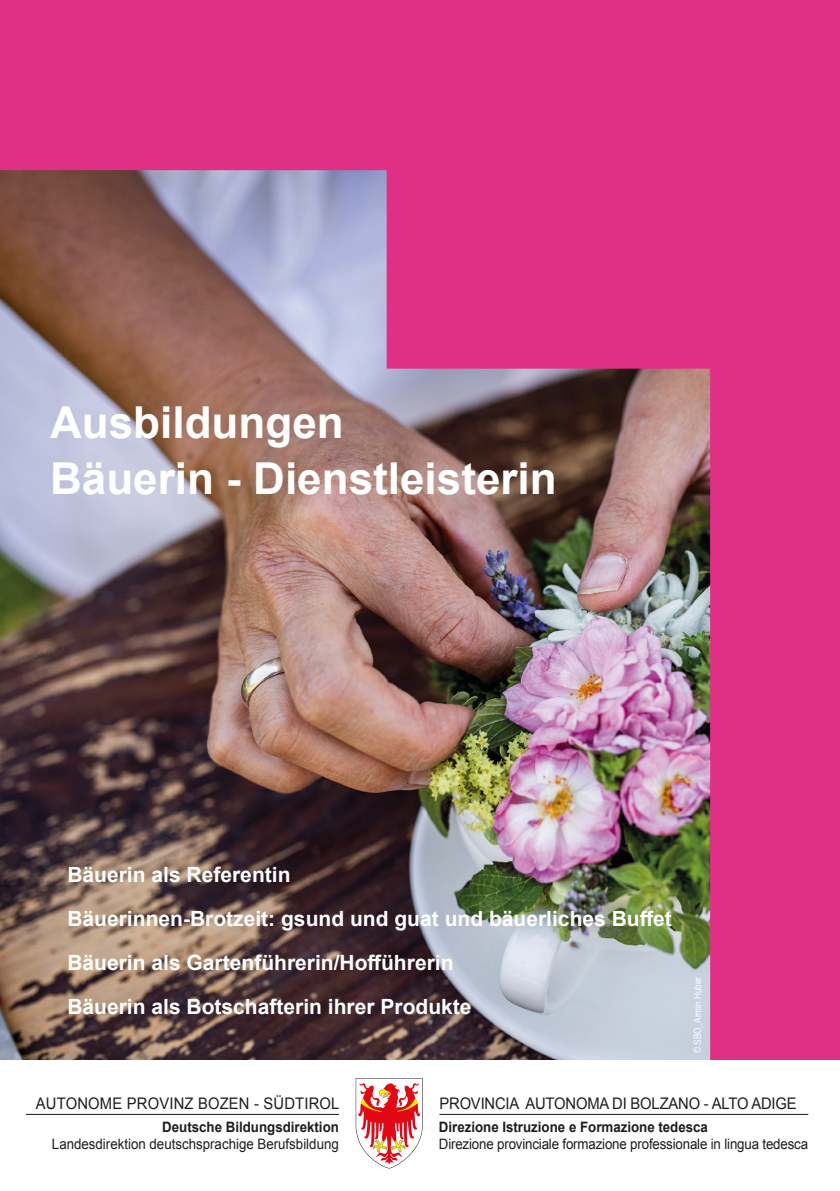
<style>
.page{position:relative;width:840px;height:1191px;background:#fff}
.page>*{position:absolute;margin:0;border:0;box-sizing:border-box;transform-origin:0 0}
.t1{font:700 44px/56px "Arial";color:#fff}
.t2{font:700 21px/44px "Arial";color:#fff}
.t3{font:16px "Arial";letter-spacing:-.01em;color:#1d1d1b;scale:.93 1}
.t4{font:16px "Arial";letter-spacing:.01em;color:#1d1d1b;scale:.93 1}
.t5{font:14.4px "Arial";letter-spacing:-.01em;color:#1d1d1b;scale:.93 1}
.t6{font:700 14.4px "Arial";color:#1d1d1b;scale:.93 1}
.t7{font:10px "Arial Narrow";color:#fff}
</style>
<div class="page">
<img style="left:0;top:0;width:839px;height:1060px">
<svg style="left:355px;top:1078px;width:67px;height:90px"></svg>
<hr style="left:26px;top:1114px;width:313px;height:1px;background:#1d1d1b">
<hr style="left:439px;top:1114px;width:368px;height:1px;background:#1d1d1b">
<h1 class="t1" style="left:50px;top:395px;width:508px">Ausbildungen<br>Bäuerin - Dienstleisterin</h1>
<p class="t2" style="left:67px;top:852px;width:605px">Bäuerin als Referentin<br>Bäuerinnen-Brotzeit: gsund und guat und bäuerliches Buffet Bäuerin als Gartenführerin/Hofführerin<br>Bäuerin als Botschafterin ihrer Produkte</p>
<p class="t7" style="left:689px;top:1053px;width:78px;rotate:-90deg">© SBO_Armin Huber</p>
<p class="t4" style="left:36px;top:1094px;width:328px">AUTONOME PROVINZ BOZEN - SÜDTIROL</p>
<p class="t3" style="left:439px;top:1094px;width:385px">PROVINCIA AUTONOMA DI BOLZANO - ALTO ADIGE</p>
<p class="t6" style="left:162px;top:1119px;width:191px">Deutsche Bildungsdirektion</p>
<p class="t5" style="left:52px;top:1136px;width:310px">Landesdirektion deutschsprachige Berufsbildung</p>
<p class="t6" style="left:438px;top:1119px;width:291px">Direzione Istruzione e Formazione tedesca</p>
<p class="t5" style="left:438px;top:1136px;width:398px">Direzione provinciale formazione professionale in lingua tedesca</p>
</div>
